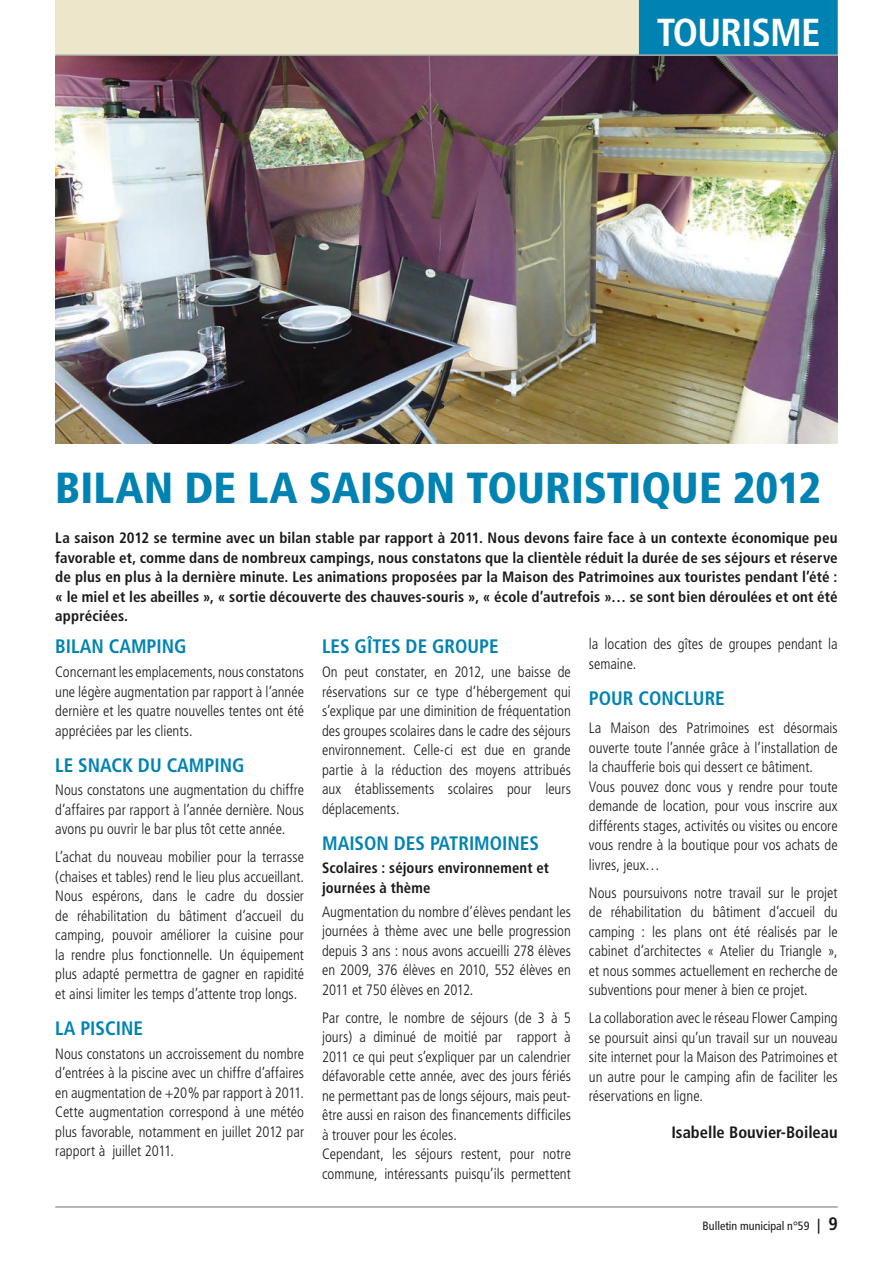
<style>
.page{position:relative;width:893px;height:1263px;background:#fff}
.page>*{position:absolute;margin:0;border:0;box-sizing:border-box;transform-origin:0 0}
.t1{font:900 condensed 43.5px "Frutiger";color:#0083b2}
.t2{font:700 condensed 39px "Frutiger";letter-spacing:-.02em;color:#fff}
.t3{font:700 condensed 19.5px "Frutiger";color:#0083b2}
.t4{font:700 condensed 16.5px "Frutiger";color:#1a171c}
.t5{font:300 condensed 15px/19.5px "Frutiger";color:#1a171c;text-align:justify}
.t6{font:700 condensed 15px/19.5px "Frutiger";letter-spacing:.01em;color:#1a171c;text-align:justify}
.t7{font:condensed 12px "Frutiger";color:#1a171c}
.s1{font-weight:700;font-size:15px}
.s2{font-weight:700;font-size:18px}
</style>
<div class="page">
<img style="left:55px;top:56px;width:783px;height:388px">
<div style="left:55px;top:0;width:783px;height:55px;background:#eee6cb"></div>
<div style="left:639px;top:0;width:199px;height:55px;background:#0083b2"></div>
<hr style="left:55px;top:55px;width:783px;height:1px;background:#9d9ea0">
<hr style="left:55px;top:1206px;width:783px;height:2px;background:#9d9ea0">
<p class="t2" style="left:657px;top:10px;width:165px">TOURISME</p>
<p class="t1" style="left:55px;top:461px;width:767px">BILAN DE LA SAISON TOURISTIQUE 2012</p>
<p class="t6" style="left:55px;top:528px;width:784px">La saison 2012 se termine avec un bilan stable par rapport à 2011. Nous devons faire face à un contexte économique peu favorable et, comme dans de nombreux campings, nous constatons que la clientèle réduit la durée de ses séjours et réserve de plus en plus à la dernière minute. Les animations proposées par la Maison des Patrimoines aux touristes pendant l’été : « le miel et les abeilles », « sortie découverte des chauves-souris », « école d’autrefois »… se sont bien déroulées et ont été appréciées.</p>
<p class="t3" style="left:55px;top:635px;width:133px">BILAN CAMPING</p>
<p class="t5" style="left:55px;top:662px;width:250px">Concernant les emplacements, nous constatons une légère augmentation par rapport à l’année dernière et les quatre nouvelles tentes ont été appréciées par les clients.</p>
<p class="t3" style="left:55px;top:753px;width:191px">LE SNACK DU CAMPING</p>
<p class="t5" style="left:55px;top:781px;width:250px">Nous constatons une augmentation du chiffre d’affaires par rapport à l’année dernière. Nous avons pu ouvrir le bar plus tôt cette année.</p>
<p class="t5" style="left:55px;top:848px;width:250px">L’achat du nouveau mobilier pour la terrasse (chaises et tables) rend le lieu plus accueillant.<br>Nous espérons, dans le cadre du dossier de réhabilitation du bâtiment d’accueil du camping, pouvoir améliorer la cuisine pour la rendre plus fonctionnelle. Un équipement plus adapté permettra de gagner en rapidité et ainsi limiter les temps d’attente trop longs.</p>
<p class="t3" style="left:55px;top:1017px;width:89px">LA PISCINE</p>
<p class="t5" style="left:55px;top:1044px;width:250px">Nous constatons un accroissement du nombre d’entrées à la piscine avec un chiffre d’affaires en augmentation de +20% par rapport à 2011.</p>
<p class="t5" style="left:55px;top:1103px;width:250px">Cette augmentation correspond à une météo plus favorable, notamment en juillet 2012 par rapport à juillet 2011.</p>
<p class="t3" style="left:322px;top:635px;width:178px">LES GÎTES DE GROUPE</p>
<p class="t5" style="left:322px;top:662px;width:250px">On peut constater, en 2012, une baisse de réservations sur ce type d’hébergement qui s’explique par une diminition de fréquentation des groupes scolaires dans le cadre des séjours environnement. Celle-ci est due en grande partie à la réduction des moyens attribués aux établissements scolaires pour leurs déplacements.</p>
<p class="t3" style="left:322px;top:831px;width:218px">MAISON DES PATRIMOINES</p>
<p class="t6" style="left:322px;top:858px;width:228px">Scolaires : séjours environnement et journées à thème</p>
<p class="t5" style="left:322px;top:902px;width:250px">Augmentation du nombre d’élèves pendant les journées à thème avec une belle progression depuis 3 ans : nous avons accueilli 278 élèves en 2009, 376 élèves en 2010, 552 élèves en 2011 et 750 élèves en 2012.</p>
<p class="t5" style="left:322px;top:1008px;width:250px">Par contre, le nombre de séjours (de 3 à 5 jours) a diminué de moitié par rapport à 2011 ce qui peut s’expliquer par un calendrier défavorable cette année, avec des jours fériés ne permettant pas de longs séjours, mais peut&shy;être aussi en raison des financements difficiles à trouver pour les écoles.</p>
<p class="t5" style="left:322px;top:1144px;width:250px">Cependant, les séjours restent, pour notre commune, intéressants puisqu’ils permettent</p>
<p class="t5" style="left:589px;top:635px;width:250px">la location des gîtes de groupes pendant la semaine.</p>
<p class="t3" style="left:589px;top:687px;width:137px">POUR CONCLURE</p>
<p class="t5" style="left:589px;top:718px;width:250px">La Maison des Patrimoines est désormais ouverte toute l’année grâce à l’installation de la chaufferie bois qui dessert ce bâtiment.</p>
<p class="t5" style="left:589px;top:777px;width:250px">Vous pouvez donc vous y rendre pour toute demande de location, pour vous inscrire aux différents stages, activités ou visites ou encore vous rendre à la boutique pour vos achats de livres, jeux…</p>
<p class="t5" style="left:589px;top:883px;width:250px">Nous poursuivons notre travail sur le projet de réhabilitation du bâtiment d’accueil du camping : les plans ont été réalisés par le cabinet d’architectes « Atelier du Triangle », et nous sommes actuellement en recherche de subventions pour mener à bien ce projet.</p>
<p class="t5" style="left:589px;top:1008px;width:250px">La collaboration avec le réseau Flower Camping se poursuit ainsi qu’un travail sur un nouveau site internet pour la Maison des Patrimoines et un autre pour le camping afin de faciliter les réservations en ligne.</p>
<p class="t4" style="left:671px;top:1122px;width:168px">Isabelle Bouvier-Boileau</p>
<p class="t7" style="left:703px;top:1218px;width:137px">Bulletin municipal n°59 <span class="s1">|</span> <span class="s2">9</span></p>
</div>
